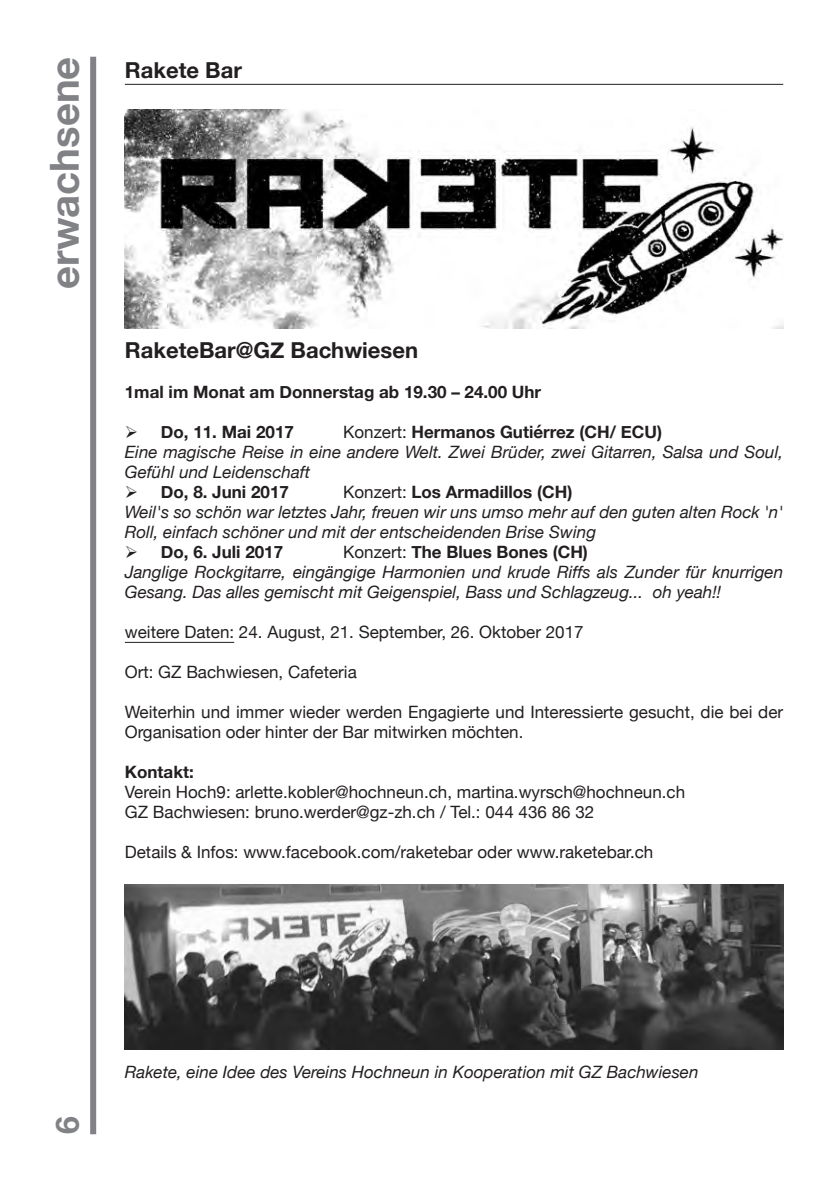
<style>
.page{position:relative;width:840px;height:1191px;background:#fff}
.page>*{position:absolute;margin:0;border:0;box-sizing:border-box;transform-origin:0 0}
.t1{font:700 40px "Helvetica Neue";color:#808285}
.t2{font:700 32px "Helvetica Neue";color:#808285}
.t3{font:700 22px "Helvetica Neue";color:#231f20}
.t4{font:italic 17px/20px "Helvetica Neue";color:#231f20}
.t5{font:17px/20px "Helvetica Neue";color:#231f20}
.t6{font:700 17px "Helvetica Neue";color:#231f20}
.s1{font-style:normal}
.s2{font-weight:700;font-style:normal}
</style>
<div class="page">
<hr style="left:125px;top:84px;width:657px;height:1px;background:#231f20">
<hr style="left:125px;top:642px;width:109px;height:1px;background:#231f20">
<div style="left:90px;top:57px;width:6px;height:1077px;background:#808285"></div>
<img style="left:125px;top:109px;width:657px;height:220px">
<img style="left:125px;top:884px;width:657px;height:165px">
<h1 class="t1" style="left:33px;top:289px;width:233px;rotate:-90deg">erwachsene</h1>
<p class="t3" style="left:125px;top:53px;width:118px">Rakete Bar</p>
<p class="t3" style="left:125px;top:333px;width:294px">RaketeBar@GZ Bachwiesen</p>
<p class="t6" style="left:125px;top:379px;width:417px">1mal im Monat am Donnerstag ab 19.30 – 24.00 Uhr</p>
<p class="t6" style="left:125px;top:419px;width:170px">➢ Do, 11. Mai 2017</p>
<p class="t4" style="left:125px;top:423px;width:659px;text-indent:218px"><span class="s1">Konzert:</span> <span class="s2">Hermanos Gutiérrez (CH/ ECU)<br></span>Eine magische Reise in eine andere Welt. Zwei Brüder, zwei Gitarren, Salsa und Soul,<br>Gefühl und Leidenschaft</p>
<p class="t6" style="left:125px;top:479px;width:165px">➢ Do, 8. Juni 2017</p>
<p class="t4" style="left:125px;top:483px;width:659px;text-indent:218px"><span class="s1">Konzert:</span> <span class="s2">Los Armadillos (CH)<br></span>Weil's so schön war letztes Jahr, freuen wir uns umso mehr auf den guten alten Rock 'n'<br>Roll, einfach schöner und mit der entscheidenden Brise Swing</p>
<p class="t6" style="left:125px;top:539px;width:160px">➢ Do, 6. Juli 2017</p>
<p class="t4" style="left:125px;top:543px;width:659px;text-indent:218px"><span class="s1">Konzert:</span> <span class="s2">The Blues Bones (CH)<br></span>Janglige Rockgitarre, eingängige Harmonien und krude Riffs als Zunder für knurrigen<br>Gesang. Das alles gemischt mit Geigenspiel, Bass und Schlagzeug... oh yeah!!</p>
<p class="t5" style="left:125px;top:623px;width:460px">weitere Daten: 24. August, 21. September, 26. Oktober 2017</p>
<p class="t5" style="left:125px;top:663px;width:233px">Ort: GZ Bachwiesen, Cafeteria</p>
<p class="t5" style="left:125px;top:703px;width:659px">Weiterhin und immer wieder werden Engagierte und Interessierte gesucht, die bei der<br>Organisation oder hinter der Bar mitwirken möchten.</p>
<p class="t6" style="left:125px;top:759px;width:70px">Kontakt:</p>
<p class="t5" style="left:125px;top:783px;width:561px">Verein Hoch9: arlette.kobler@hochneun.ch, martina.wyrsch@hochneun.ch<br>GZ Bachwiesen: bruno.werder@gz-zh.ch / Tel.: 044 436 86 32</p>
<p class="t5" style="left:125px;top:843px;width:529px">Details &amp; Infos: www.facebook.com/raketebar oder www.raketebar.ch</p>
<h2 class="t2" style="left:42px;top:1134px;width:19px;rotate:-90deg">6</h2>
<p class="t4" style="left:125px;top:1063px;width:575px">Rakete, eine Idee des Vereins Hochneun in Kooperation mit GZ Bachwiesen</p>
</div>
